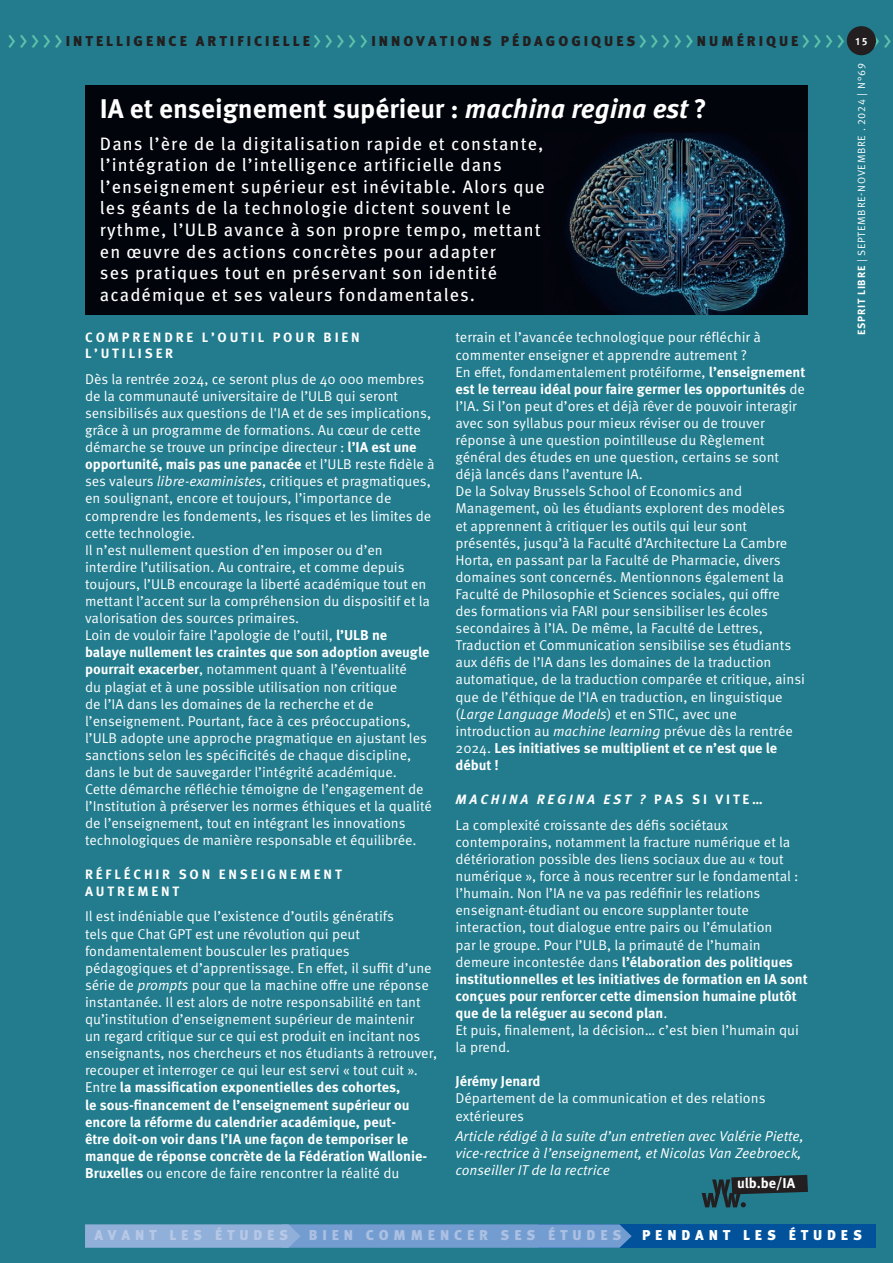
<style>
.page{position:relative;width:893px;height:1263px;background:#227c8d}
.page>*{position:absolute;margin:0;border:0;box-sizing:border-box;transform-origin:0 0}
.t1{font:700 27px "Meta OT";color:#fff}
.t2{font:18px/21.6px "Meta OT";letter-spacing:.06em;color:#fff}
.t3{font:14.25px/17.1px "Meta OT Norm";color:#fff}
.t4{font:700 14.25px/17.1px "Meta OT";color:#fff}
.t5{font:14.25px/17.1px "Meta OT Norm Ita";color:#fff}
.t6{font:900 14.25px "Meta OT";letter-spacing:.21em;color:#231f20}
.t7{font:900 14.25px "Meta OT";letter-spacing:.34em;color:#abc0e2}
.t8{font:900 14.25px "Meta OT";letter-spacing:.34em;color:#fff}
.t9{font:900 14.25px "Meta OT";letter-spacing:.34em;color:#b6c8e6}
.t10{font:700 13.5px/16.2px "Meta OT";letter-spacing:.21em;color:#fff}
.t11{font:italic 700 13.5px "Meta OT";letter-spacing:.21em;color:#fff}
.t12{font:10.5px "Meta OT Norm";letter-spacing:.07em;color:#fff}
.t13{font:700 10.5px "Meta OT";color:#fff}
.s1{font-family:"Meta OT Norm";font-weight:400;font-size:25.5px;color:#5ec3aa}
.s2{font-style:italic}
.s3{font-family:"Meta OT";font-weight:700}
.s4{font-family:"Meta OT Norm Ita"}
.s5{font-family:"Meta OT Norm";font-weight:400}
.s6{font-style:normal}
</style>
<div class="page">
<svg style="left:702px;top:1175px;width:106px;height:32px"></svg>
<div style="left:538px;top:1224px;width:337px;height:24px;background:#01529a"></div>
<svg style="left:85px;top:1224px;width:547px;height:24px;background:#7aa2d1"></svg>
<img style="left:85px;top:85px;width:723px;height:230px">
<div style="left:847px;top:26px;width:29px;height:29px;background:#231f20;border-radius:50%"></div>
<p class="t6" style="left:7px;top:32px;width:886px"><span class="s1">&gt;&gt;&gt;&gt;&gt;</span>INTELLIGENCE ARTIFICIELLE<span class="s1">&gt;&gt;&gt;&gt;&gt;</span>INNOVATIONS PÉDAGOGIQUES<span class="s1">&gt;&gt;&gt;&gt;&gt;</span>NUMÉRIQUE<span class="s1">&gt;&gt;&gt;&gt;&gt;&gt;&gt;&gt;</span></p>
<p class="t13" style="left:855px;top:34px;width:13px">15</p>
<p class="t1" style="left:100px;top:92px;width:608px">IA et enseignement supérieur : <span class="s2">machina regina est</span> ?</p>
<p class="t2" style="left:100px;top:133px;width:446px">Dans l’ère de la digitalisation rapide et constante, l’intégration de l’intelligence artificielle dans l’enseignement supérieur est inévitable. Alors que les géants de la technologie dictent souvent le rythme, l’ULB avance à son propre tempo, mettant en œuvre des actions concrètes pour adapter<br>ses pratiques tout en préservant son identité académique et ses valeurs fondamentales.</p>
<p class="t10" style="left:85px;top:329px;width:276px">COMPRENDRE L’OUTIL POUR BIEN<br>L’UTILISER</p>
<p class="t3" style="left:85px;top:370px;width:351px">Dès la rentrée 2024, ce seront plus de 40 000 membres de la communauté universitaire de l’ULB qui seront sensibilisés aux questions de l'IA et de ses implications, grâce à un programme de formations. Au cœur de cette démarche se trouve un principe directeur : <span class="s3">l’IA est une opportunité, mais pas une panacée</span> et l’ULB reste fidèle à ses valeurs <span class="s4">libre-exaministes</span>, critiques et pragmatiques, en soulignant, encore et toujours, l’importance de comprendre les fondements, les risques et les limites de cette technologie.</p>
<p class="t3" style="left:85px;top:541px;width:346px">Il n’est nullement question d’en imposer ou d’en interdire l’utilisation. Au contraire, et comme depuis toujours, l’ULB encourage la liberté académique tout en mettant l’accent sur la compréhension du dispositif et la valorisation des sources primaires.</p>
<p class="t3" style="left:85px;top:627px;width:348px">Loin de vouloir faire l’apologie de l’outil, <span class="s3">l’ULB ne<br>balaye nullement les craintes que son adoption aveugle pourrait exacerber</span>, notamment quant à l’éventualité<br>du plagiat et à une possible utilisation non critique<br>de l’IA dans les domaines de la recherche et de l’enseignement. Pourtant, face à ces préoccupations, l’ULB adopte une approche pragmatique en ajustant les sanctions selon les spécificités de chaque discipline, dans le but de sauvegarder l’intégrité académique.<br>Cette démarche réfléchie témoigne de l’engagement de l’Institution à préserver les normes éthiques et la qualité de l’enseignement, tout en intégrant les innovations technologiques de manière responsable et équilibrée.</p>
<p class="t10" style="left:85px;top:866px;width:258px;line-height:17.1px">RÉFLÉCHIR SON ENSEIGNEMENT<br>AUTREMENT</p>
<p class="t3" style="left:85px;top:908px;width:354px">Il est indéniable que l’existence d’outils génératifs<br>tels que Chat GPT est une révolution qui peut fondamentalement bousculer les pratiques pédagogiques et d’apprentissage. En effet, il suffit d’une série de <span class="s4">prompts</span> pour que la machine offre une réponse instantanée. Il est alors de notre responsabilité en tant qu’institution d’enseignement supérieur de maintenir<br>un regard critique sur ce qui est produit en incitant nos enseignants, nos chercheurs et nos étudiants à retrouver, recouper et interroger ce qui leur est servi « tout cuit ».</p>
<p class="t4" style="left:85px;top:1079px;width:344px"><span class="s5">Entre</span> la massification exponentielles des cohortes,<br>le sous-financement de l’enseignement supérieur ou encore la réforme du calendrier académique, peut-<br>être doit-on voir dans l’IA une façon de temporiser le manque de réponse concrète de la Fédération Wallonie-Bruxelles <span class="s5">ou encore de faire rencontrer la réalité du</span></p>
<p class="t3" style="left:455px;top:329px;width:307px">terrain et l’avancée technologique pour réfléchir à commenter enseigner et apprendre autrement ?</p>
<p class="t3" style="left:455px;top:363px;width:351px">En effet, fondamentalement protéiforme, <span class="s3">l’enseignement est le terreau idéal pour faire germer les opportunités</span> de l’IA. Si l’on peut d’ores et déjà rêver de pouvoir interagir avec son syllabus pour mieux réviser ou de trouver réponse à une question pointilleuse du Règlement général des études en une question, certains se sont déjà lancés dans l’aventure IA.</p>
<p class="t3" style="left:455px;top:483px;width:351px">De la Solvay Brussels School of Economics and Management, où les étudiants explorent des modèles<br>et apprennent à critiquer les outils qui leur sont présentés, jusqu’à la Faculté d’Architecture La Cambre Horta, en passant par la Faculté de Pharmacie, divers domaines sont concernés. Mentionnons également la Faculté de Philosophie et Sciences sociales, qui offre des formations via FARI pour sensibiliser les écoles secondaires à l’IA. De même, la Faculté de Lettres, Traduction et Communication sensibilise ses étudiants aux défis de l’IA dans les domaines de la traduction automatique, de la traduction comparée et critique, ainsi que de l’éthique de l’IA en traduction, en linguistique (<span class="s4">Large Language Models</span>) et en STIC, avec une introduction au <span class="s4">machine learning</span> prévue dès la rentrée 2024. <span class="s3">Les initiatives se multiplient et ce n’est que le début !</span></p>
<p class="t11" style="left:456px;top:791px;width:309px">MACHINA REGINA EST ? <span class="s6">PAS SI VITE…</span></p>
<p class="t3" style="left:455px;top:816px;width:354px">La complexité croissante des défis sociétaux contemporains, notamment la fracture numérique et la détérioration possible des liens sociaux due au « tout numérique », force à nous recentrer sur le fondamental : l’humain. Non l’IA ne va pas redéfinir les relations enseignant-étudiant ou encore supplanter toute interaction, tout dialogue entre pairs ou l’émulation<br>par le groupe. Pour l’ULB, la primauté de l’humain demeure incontestée dans <span class="s3">l’élaboration des politiques institutionnelles et les initiatives de formation en IA sont conçues pour renforcer cette dimension humaine plutôt que de la reléguer au second plan</span>.</p>
<p class="t3" style="left:455px;top:1022px;width:345px">Et puis, finalement, la décision… c’est bien l’humain qui la prend.</p>
<p class="t3" style="left:455px;top:1073px;width:312px"><span class="s3">Jérémy Jenard<br></span>Département de la communication et des relations extérieures</p>
<p class="t5" style="left:455px;top:1127px;width:350px">Article rédigé à la suite d’un entretien avec Valérie Piette, vice-rectrice à l’enseignement, et Nicolas Van Zeebroeck, conseiller IT de la rectrice</p>
<p class="t4" style="left:737px;top:1175px;width:60px">ulb.be/IA</p>
<p class="t12" style="left:855px;top:335px;width:273px;rotate:-90deg"><span class="s3">ESPRIT LIBRE</span> | SEPTEMBRE-NOVEMBRE . 2024 | N°69</p>
<p class="t9" style="left:94px;top:1226px;width:195px">AVANT LES ÉTUDES</p>
<p class="t7" style="left:309px;top:1226px;width:314px">BIEN COMMENCER SES ÉTUDES</p>
<p class="t8" style="left:642px;top:1226px;width:221px">PENDANT LES ÉTUDES</p>
</div>
